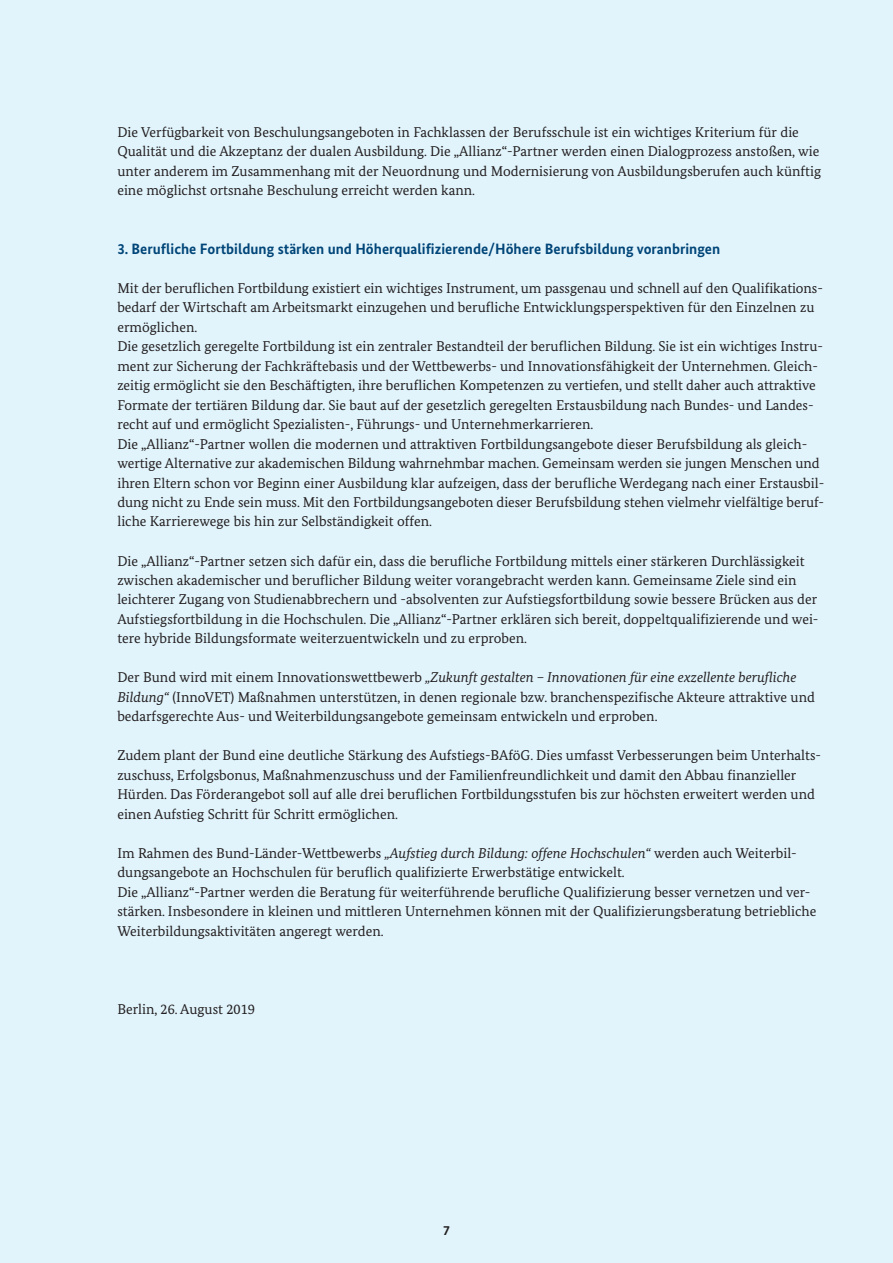
<style>
.page{position:relative;width:893px;height:1263px;background:#e1f4fc}
.page>*{position:absolute;margin:0;border:0;box-sizing:border-box;transform-origin:0 0}
.t1{font:700 15px "Bundes Sans";color:#004578}
.t2{font:14.25px/19.5px "Bundes Serif";color:#231f20}
.t3{font:700 13.5px "Bundes Sans";color:#231f20}
.s1{font-style:italic}
</style>
<div class="page">
<p class="t2" style="left:117px;top:122px;width:705px">Die Verfügbarkeit von Beschulungsangeboten in Fachklassen der Berufsschule ist ein wichtiges Kriterium für die Qualität und die Akzeptanz der dualen Ausbildung. Die „Allianz“-Partner werden einen Dialogprozess anstoßen, wie unter anderem im Zusammenhang mit der Neuordnung und Modernisierung von Ausbildungsberufen auch künftig eine möglichst ortsnahe Beschulung erreicht werden kann.</p>
<p class="t1" style="left:117px;top:239px;width:604px">3. Berufliche Fortbildung stärken und Höherqualifizierende/Höhere Berufsbildung voranbringen</p>
<p class="t2" style="left:117px;top:278px;width:707px">Mit der beruflichen Fortbildung existiert ein wichtiges Instrument, um passgenau und schnell auf den Qualifikations&shy;bedarf der Wirtschaft am Arbeitsmarkt einzugehen und berufliche Entwicklungsperspektiven für den Einzelnen zu ermöglichen.<br>Die gesetzlich geregelte Fortbildung ist ein zentraler Bestandteil der beruflichen Bildung. Sie ist ein wichtiges Instru&shy;ment zur Sicherung der Fachkräftebasis und der Wettbewerbs- und Innovationsfähigkeit der Unternehmen. Gleich&shy;zeitig ermöglicht sie den Beschäftigten, ihre beruflichen Kompetenzen zu vertiefen, und stellt daher auch attraktive Formate der tertiären Bildung dar. Sie baut auf der gesetzlich geregelten Erstausbildung nach Bundes- und Landes&shy;recht auf und ermöglicht Spezialisten-, Führungs- und Unternehmerkarrieren.<br>Die „Allianz“-Partner wollen die modernen und attraktiven Fortbildungsangebote dieser Berufsbildung als gleich&shy;wertige Alternative zur akademischen Bildung wahrnehmbar machen. Gemeinsam werden sie jungen Menschen und ihren Eltern schon vor Beginn einer Ausbildung klar aufzeigen, dass der berufliche Werdegang nach einer Erstausbil&shy;dung nicht zu Ende sein muss. Mit den Fortbildungsangeboten dieser Berufsbildung stehen vielmehr vielfältige beruf&shy;liche Karrierewege bis hin zur Selbständigkeit offen.</p>
<p class="t2" style="left:117px;top:551px;width:703px">Die „Allianz“-Partner setzen sich dafür ein, dass die berufliche Fortbildung mittels einer stärkeren Durchlässigkeit zwischen akademischer und beruflicher Bildung weiter vorangebracht werden kann. Gemeinsame Ziele sind ein leichterer Zugang von Studienabbrechern und -absolventen zur Aufstiegsfortbildung sowie bessere Brücken aus der Aufstiegsfortbildung in die Hochschulen. Die „Allianz“-Partner erklären sich bereit, doppeltqualifizierende und wei&shy;tere hybride Bildungsformate weiterzuentwickeln und zu erproben.</p>
<p class="t2" style="left:117px;top:668px;width:699px">Der Bund wird mit einem Innovationswettbewerb <span class="s1">„Zukunft gestalten – Innovationen für eine exzellente berufliche<br>Bildung“</span> (InnoVET) Maßnahmen unterstützen, in denen regionale bzw. branchenspezifische Akteure attraktive und bedarfsgerechte Aus- und Weiterbildungsangebote gemeinsam entwickeln und erproben.</p>
<p class="t2" style="left:117px;top:746px;width:705px">Zudem plant der Bund eine deutliche Stärkung des Aufstiegs-BAföG. Dies umfasst Verbesserungen beim Unterhalts&shy;zuschuss, Erfolgsbonus, Maßnahmenzuschuss und der Familienfreundlichkeit und damit den Abbau finanzieller Hürden. Das Förderangebot soll auf alle drei beruflichen Fortbildungsstufen bis zur höchsten erweitert werden und einen Aufstieg Schritt für Schritt ermöglichen.</p>
<p class="t2" style="left:117px;top:843px;width:701px">Im Rahmen des Bund-Länder-Wettbewerbs <span class="s1">„Aufstieg durch Bildung: offene Hochschulen“</span> werden auch Weiterbil&shy;dungsangebote an Hochschulen für beruflich qualifizierte Erwerbstätige entwickelt.<br>Die „Allianz“-Partner werden die Beratung für weiterführende berufliche Qualifizierung besser vernetzen und ver&shy;stärken. Insbesondere in kleinen und mittleren Unternehmen können mit der Qualifizierungsberatung betriebliche Weiterbildungsaktivitäten angeregt werden.</p>
<p class="t2" style="left:117px;top:999px;width:139px">Berlin, 26. August 2019</p>
<p class="t3" style="left:443px;top:1224px;width:8px">77</p>
</div>
